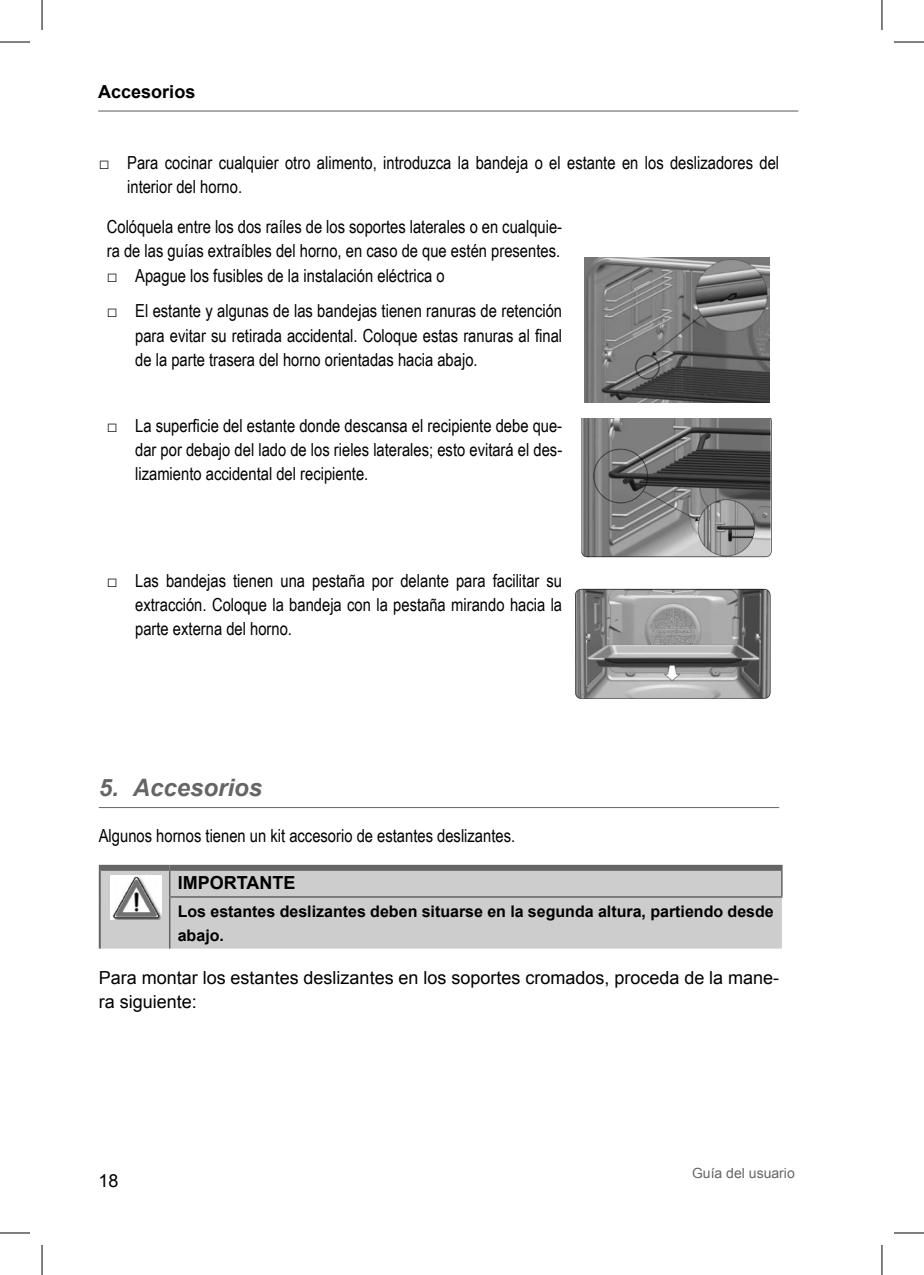
<style>
.page{position:relative;width:924px;height:1275px;background:#fff}
.page>*{position:absolute;margin:0;border:0;box-sizing:border-box;transform-origin:0 0}
.t1{font:italic 700 24px "Arial";color:#656565}
.t2{font:18px/24px "Arial Narrow";color:#000;text-align:justify}
.t3{font:18px/24px "Arial";color:#000}
.t4{font:700 18px "Arial";color:#000}
.t5{font:700 16px/24px "Arial";color:#000}
.t6{font:14px "Arial";color:#656565}
</style>
<div class="page">
<hr style="left:98px;top:110px;width:699px;height:2px;background:#000">
<img style="left:584px;top:257px;width:185px;height:145px">
<img style="left:581px;top:418px;width:189px;height:140px">
<img style="left:575px;top:589px;width:195px;height:110px">
<hr style="left:99px;top:807px;width:679px;height:1px;background:#656565">
<div style="left:101px;top:871px;width:680px;height:77px;background:#cdcdcd"></div>
<div style="left:99px;top:865px;width:71px;height:6px;background:#656565"></div>
<div style="left:170px;top:865px;width:612px;height:6px;background:#656565"></div>
<hr style="left:99px;top:871px;width:2px;height:26px;background:#656565">
<hr style="left:99px;top:897px;width:2px;height:51px;background:#656565">
<svg style="left:169px;top:871px;width:1px;height:25px"></svg>
<hr style="left:780px;top:871px;width:2px;height:25px;background:#656565">
<hr style="left:169px;top:896px;width:613px;height:1px;background:#656565">
<hr style="left:169px;top:897px;width:1px;height:51px;background:#656565">
<img style="left:110px;top:876px;width:52px;height:43px">
<hr style="left:0;top:42px;width:30px;height:1px;background:#000">
<hr style="left:893px;top:42px;width:30px;height:1px;background:#000">
<hr style="left:0;top:1232px;width:30px;height:1px;background:#000">
<hr style="left:893px;top:1232px;width:30px;height:1px;background:#000">
<hr style="left:42px;top:0;width:1px;height:30px;background:#000">
<hr style="left:42px;top:1245px;width:1px;height:30px;background:#000">
<hr style="left:881px;top:0;width:1px;height:30px;background:#000">
<hr style="left:881px;top:1245px;width:1px;height:30px;background:#000">
<p class="t4" style="left:98px;top:80px;width:99px">Accesorios</p>
<p class="t2" style="left:127px;top:149px;width:653px;text-indent:-28px">□ Para cocinar cualquier otro alimento, introduzca la bandeja o el estante en los deslizadores del interior del horno.</p>
<p class="t2" style="left:107px;top:214px;width:456px">Colóquela entre los dos raíles de los soportes laterales o en cualquie&shy;ra de las guías extraíbles del horno, en caso de que estén presentes.</p>
<p class="t2" style="left:107px;top:263px;width:339px">□ Apague los fusibles de la instalación eléctrica o</p>
<p class="t2" style="left:135px;top:298px;width:428px;text-indent:-28px">□ El estante y algunas de las bandejas tienen ranuras de retención para evitar su retirada accidental. Coloque estas ranuras al final de la parte trasera del horno orientadas hacia abajo.</p>
<p class="t2" style="left:135px;top:412px;width:428px;text-indent:-28px">□ La superficie del estante donde descansa el recipiente debe que&shy;dar por debajo del lado de los rieles laterales; esto evitará el des&shy;lizamiento accidental del recipiente.</p>
<p class="t2" style="left:135px;top:568px;width:428px;text-indent:-28px">□ Las bandejas tienen una pestaña por delante para facilitar su extracción. Coloque la bandeja con la pestaña mirando hacia la parte externa del horno.</p>
<h1 class="t1" style="left:99px;top:771px;width:165px">5. Accesorios</h1>
<p class="t2" style="left:99px;top:823px;width:417px">Algunos hornos tienen un kit accesorio de estantes deslizantes.</p>
<p class="t4" style="left:178px;top:870px;width:119px">IMPORTANTE</p>
<p class="t5" style="left:178px;top:899px;width:597px">Los estantes deslizantes deben situarse en la segunda altura, partiendo desde abajo.</p>
<p class="t3" style="left:99px;top:965px;width:681px">Para montar los estantes deslizantes en los soportes cromados, proceda de la mane&shy;ra siguiente:</p>
<p class="t3" style="left:98px;top:1168px;width:22px">18</p>
<p class="t6" style="left:691px;top:1164px;width:104px">Guía del usuario</p>
</div>
